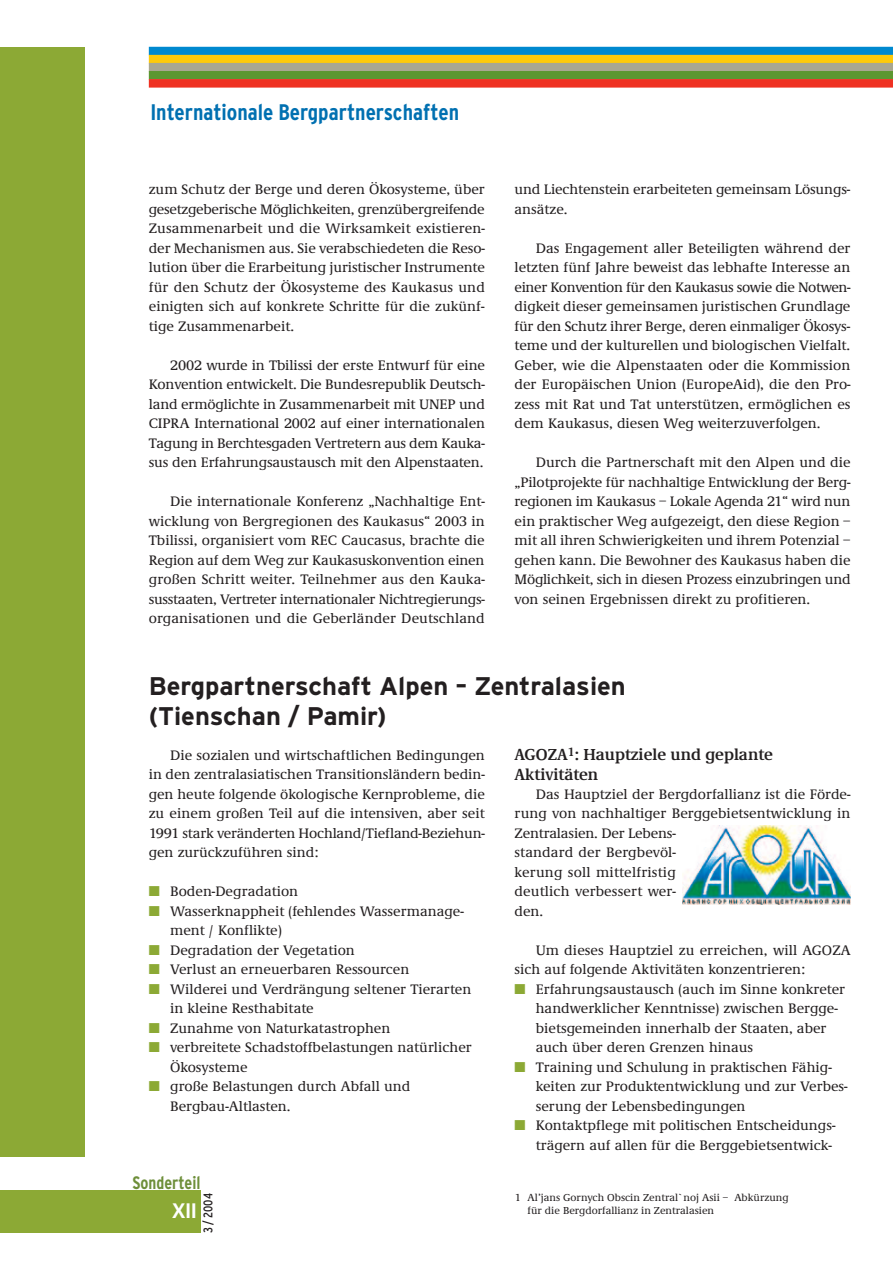
<style>
.page{position:relative;width:893px;height:1263px;background:#fff}
.page>*{position:absolute;margin:0;border:0;box-sizing:border-box;transform-origin:0 0}
.t1{font:700 25.5px/30px "Interstate";color:#231f20}
.t2{font:700 condensed 22.5px "Interstate";color:#0070b1}
.t3{font:700 21px "Frutiger";color:#fff;scale:.95 1}
.t4{font:700 condensed 18px "Interstate";color:#6e8f3a;scale:.95 1}
.t5{font:600 16.5px/19.8px "Demos EF";color:#231f20;scale:.95 1}
.t6{font:500 14.25px/19.5px "Demos EF";color:#231f20}
.t7{font:condensed 12.6px "Interstate";color:#231f20}
.t8{font:500 10.5px/12.6px "Demos EF";color:#231f20}
.s1{color:#8ca935}
</style>
<div class="page">
<div style="left:0;top:47px;width:85px;height:1110px;background:#8ca935"></div>
<div style="left:149px;top:47px;width:744px;height:8px;background:#0089cf"></div>
<div style="left:149px;top:55px;width:744px;height:8px;background:#feca0a"></div>
<div style="left:149px;top:63px;width:744px;height:8px;background:#a9a790"></div>
<div style="left:149px;top:71px;width:744px;height:9px;background:#5c9731"></div>
<div style="left:149px;top:79px;width:744px;height:9px;background:#ef3122"></div>
<div style="left:0;top:1190px;width:200px;height:43px;background:#8ca935"></div>
<div style="left:677px;top:825px;width:173px;height:84px;background:linear-gradient(to right,#fff,#fff)"></div>
<img style="left:682px;top:826px;width:168px;height:78px">
<h2 class="t2" style="left:150px;top:100px;width:310px">Internationale Bergpartnerschaften</h2>
<p class="t6" style="left:149px;top:180px;width:338px;text-align:justify">zum Schutz der Berge und deren Ökosysteme, über gesetzgeberische Möglichkeiten, grenzübergreifende Zusammenarbeit und die Wirksamkeit existieren&shy;der Mechanismen aus. Sie verabschiedeten die Reso&shy;lution über die Erarbeitung juristischer Instrumente für den Schutz der Ökosysteme des Kaukasus und einigten sich auf konkrete Schritte für die zukünf&shy;tige Zusammenarbeit.</p>
<p class="t6" style="left:149px;top:355px;width:338px;text-align:justify;text-indent:21px">2002 wurde in Tbilissi der erste Entwurf für eine Konvention entwickelt. Die Bundesrepublik Deutsch&shy;land ermöglichte in Zusammenarbeit mit UNEP und CIPRA International 2002 auf einer internationalen Tagung in Berchtesgaden Vertretern aus dem Kauka&shy;sus den Erfahrungsaustausch mit den Alpenstaaten.</p>
<p class="t6" style="left:149px;top:492px;width:338px;text-align:justify;text-indent:21px">Die internationale Konferenz „Nachhaltige Ent&shy;wicklung von Bergregionen des Kaukasus“ 2003 in Tbilissi, organisiert vom REC Caucasus, brachte die Region auf dem Weg zur Kaukasuskonvention einen großen Schritt weiter. Teilnehmer aus den Kauka&shy;susstaaten, Vertreter internationaler Nichtregierungs&shy;organisationen und die Geberländer Deutschland</p>
<p class="t6" style="left:514px;top:180px;width:337px">und Liechtenstein erarbeiteten gemeinsam Lösungs&shy;ansätze.</p>
<p class="t6" style="left:514px;top:238px;width:338px;text-align:justify;text-indent:21px">Das Engagement aller Beteiligten während der letzten fünf Jahre beweist das lebhafte Interesse an einer Konvention für den Kaukasus sowie die Notwen&shy;digkeit dieser gemeinsamen juristischen Grundlage für den Schutz ihrer Berge, deren einmaliger Ökosys&shy;teme und der kulturellen und biologischen Vielfalt.<br>Geber, wie die Alpenstaaten oder die Kommission der Europäischen Union (EuropeAid), die den Pro&shy;zess mit Rat und Tat unterstützen, ermöglichen es dem Kaukasus, diesen Weg weiterzuverfolgen.</p>
<p class="t6" style="left:514px;top:453px;width:338px;text-align:justify;text-indent:21px">Durch die Partnerschaft mit den Alpen und die „Pilotprojekte für nachhaltige Entwicklung der Berg&shy;regionen im Kaukasus – Lokale Agenda 21“ wird nun ein praktischer Weg aufgezeigt, den diese Region – mit all ihren Schwierigkeiten und ihrem Potenzial – gehen kann. Die Bewohner des Kaukasus haben die Möglichkeit, sich in diesen Prozess einzubringen und von seinen Ergebnissen direkt zu profitieren.</p>
<h1 class="t1" style="left:149px;top:671px;width:478px">Bergpartnerschaft Alpen – Zentralasien (Tienschan / Pamir)</h1>
<p class="t6" style="left:149px;top:745px;width:338px;text-align:justify;text-indent:21px">Die sozialen und wirtschaftlichen Bedingungen in den zentralasiatischen Transitionsländern bedin&shy;gen heute folgende ökologische Kernprobleme, die zu einem großen Teil auf die intensiven, aber seit 1991 stark veränderten Hochland/Tiefland-Beziehun&shy;gen zurückzuführen sind:</p>
<p class="t6" style="left:149px;top:882px;width:151px"><span class="s1">■</span> Boden-Degradation</p>
<p class="t6" style="left:170px;top:901px;width:295px;text-indent:-21px"><span class="s1">■</span> Wasserknappheit (fehlendes Wassermanage&shy;ment / Konflikte)</p>
<p class="t6" style="left:149px;top:940px;width:207px"><span class="s1">■</span> Degradation der Vegetation</p>
<p class="t6" style="left:149px;top:960px;width:262px"><span class="s1">■</span> Verlust an erneuerbaren Ressourcen</p>
<p class="t6" style="left:170px;top:979px;width:303px;text-indent:-21px"><span class="s1">■</span> Wilderei und Verdrängung seltener Tierarten in kleine Resthabitate</p>
<p class="t6" style="left:149px;top:1018px;width:243px"><span class="s1">■</span> Zunahme von Naturkatastrophen</p>
<p class="t6" style="left:170px;top:1038px;width:303px;text-indent:-21px"><span class="s1">■</span> verbreitete Schadstoffbelastungen natürlicher<br>Ökosysteme</p>
<p class="t6" style="left:170px;top:1077px;width:242px;text-indent:-21px"><span class="s1">■</span> große Belastungen durch Abfall und<br>Bergbau-Altlasten.</p>
<p class="t4" style="left:133px;top:1173px;width:73px">Sonderteil</p>
<h3 class="t3" style="left:172px;top:1202px;width:27px">XII</h3>
<p class="t7" style="left:201px;top:1233px;width:41px;rotate:-90deg">3 / 2004</p>
<p class="t5" style="left:514px;top:744px;width:273px">AGOZA<sup>1</sup>: Hauptziele und geplante<br>Aktivitäten</p>
<p class="t6" style="left:514px;top:784px;width:337px;text-indent:21px">Das Hauptziel der Bergdorfallianz ist die Förde&shy;rung von nachhaltiger Berggebietsentwicklung in<br>Zentralasien. Der Lebens-<br>standard der Bergbevöl-<br>kerung soll mittelfristig<br>deutlich verbessert wer-<br>den.</p>
<p class="t6" style="left:514px;top:940px;width:338px;text-indent:21px">Um dieses Hauptziel zu erreichen, will AGOZA sich auf folgende Aktivitäten konzentrieren:</p>
<p class="t6" style="left:536px;top:979px;width:311px;text-indent:-21px"><span class="s1">■</span> Erfahrungsaustausch (auch im Sinne konkreter handwerklicher Kenntnisse) zwischen Bergge&shy;bietsgemeinden innerhalb der Staaten, aber auch über deren Grenzen hinaus</p>
<p class="t6" style="left:536px;top:1057px;width:313px;text-indent:-21px"><span class="s1">■</span> Training und Schulung in praktischen Fähig&shy;keiten zur Produktentwicklung und zur Verbes&shy;serung der Lebensbedingungen</p>
<p class="t6" style="left:514px;top:1116px;width:322px;text-align:right"><span class="s1">■</span> Kontaktpflege mit politischen Entscheidungs&shy;trägern auf allen für die Berggebietsentwick-</p>
<p class="t8" style="left:528px;top:1191px;width:262px;text-indent:-13px">1 Al’jans Gornych Obscin Zentral`noj Asii – Abkürzung für die Bergdorfallianz in Zentralasien</p>
</div>
